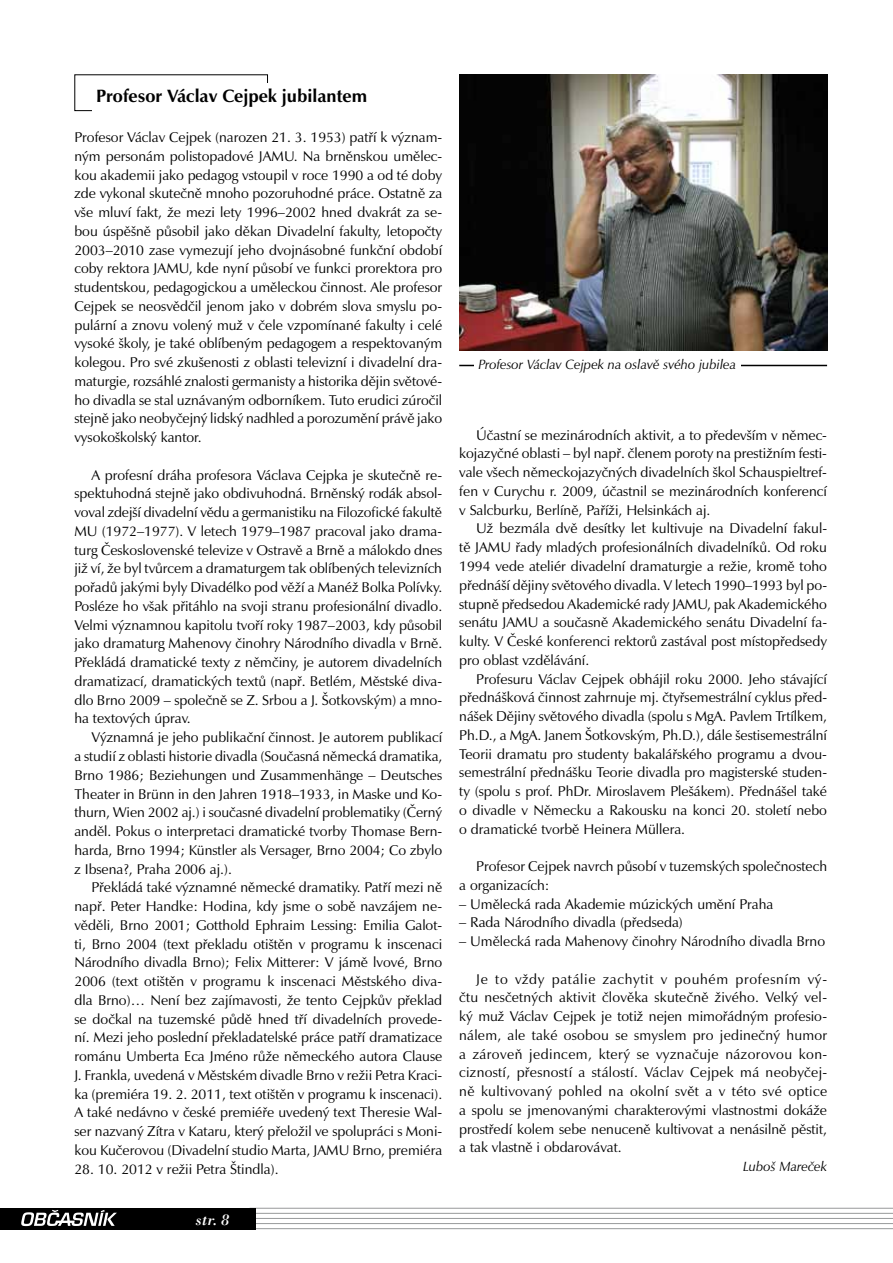
<style>
.page{position:relative;width:893px;height:1263px;background:#fff}
.page>*{position:absolute;margin:0;border:0;box-sizing:border-box;transform-origin:0 0}
.t1{font:700 18px "Zapf Humanist 601 AT";color:#000}
.t2{font:italic 16.5px "Bodoni AT";color:#fff}
.t3{font:14.25px/18.8px "Zapf Humanist 601 AT";color:#000;text-align:justify}
.t4{font:italic 13.5px "Zapf Humanist 601 AT";color:#000}
</style>
<div class="page">
<hr style="left:250px;top:1208px;width:643px;height:1px;background:#9c9e9f">
<hr style="left:250px;top:1213px;width:643px;height:1px;background:#9c9e9f">
<hr style="left:250px;top:1218px;width:643px;height:1px;background:#9c9e9f">
<hr style="left:250px;top:1223px;width:643px;height:1px;background:#9c9e9f">
<hr style="left:250px;top:1228px;width:643px;height:1px;background:#9c9e9f">
<div style="left:0;top:1208px;width:255px;height:21px;background:#000"></div>
<svg style="left:21px;top:1210px;width:96px;height:16px"></svg>
<img style="left:459px;top:74px;width:368px;height:276px">
<hr style="left:459px;top:365px;width:368px;height:1px;background:#000">
<div style="left:474px;top:359px;width:267px;height:19px;background:#fff"></div>
<p class="t1" style="left:96px;top:84px;width:273px">Profesor Václav Cejpek jubilantem</p>
<p class="t3" style="left:74px;top:128px;width:369px">Profesor Václav Cejpek (narozen 21. 3. 1953) patří k význam&shy;ným personám polistopadové JAMU. Na brněnskou umělec&shy;kou akademii jako pedagog vstoupil v roce 1990 a od té doby zde vykonal skutečně mnoho pozoruhodné práce. Ostatně za vše mluví fakt, že mezi lety 1996–2002 hned dvakrát za se&shy;bou úspěšně působil jako děkan Divadelní fakulty, letopočty 2003–2010 zase vymezují jeho dvojnásobné funkční období coby rektora JAMU, kde nyní působí ve funkci prorektora pro studentskou, pedagogickou a uměleckou činnost. Ale profesor Cejpek se neosvědčil jenom jako v dobrém slova smyslu po&shy;pulární a znovu volený muž v čele vzpomínané fakulty i celé vysoké školy, je také oblíbeným pedagogem a respektovaným kolegou. Pro své zkušenosti z oblasti televizní i divadelní dra&shy;maturgie, rozsáhlé znalosti germanisty a historika dějin světové&shy;ho divadla se stal uznávaným odborníkem. Tuto erudici zúročil stejně jako neobyčejný lidský nadhled a porozumění právě jako vysokoškolský kantor.</p>
<p class="t3" style="left:74px;top:465px;width:369px;text-indent:17px">A profesní dráha profesora Václava Cejpka je skutečně re&shy;spektuhodná stejně jako obdivuhodná. Brněnský rodák absol&shy;voval zdejší divadelní vědu a germanistiku na Filozofické fakultě MU (1972–1977). V letech 1979–1987 pracoval jako drama&shy;turg Československé televize v Ostravě a Brně a málokdo dnes již ví, že byl tvůrcem a dramaturgem tak oblíbených televizních pořadů jakými byly Divadélko pod věží a Manéž Bolka Polívky.<br>Posléze ho však přitáhlo na svoji stranu profesionální divadlo.<br>Velmi významnou kapitolu tvoří roky 1987–2003, kdy působil jako dramaturg Mahenovy činohry Národního divadla v Brně.<br>Překládá dramatické texty z němčiny, je autorem divadelních dramatizací, dramatických textů (např. Betlém, Městské diva&shy;dlo Brno 2009 – společně se Z. Srbou a J. Šotkovským) a mno&shy;ha textových úprav.</p>
<p class="t3" style="left:74px;top:728px;width:369px;text-indent:17px">Významná je jeho publikační činnost. Je autorem publikací a studií z oblasti historie divadla (Současná německá dramatika, Brno 1986; Beziehungen und Zusammenhänge – Deutsches Theater in Brünn in den Jahren 1918–1933, in Maske und Ko&shy;thurn, Wien 2002 aj.) i současné divadelní problematiky (Černý anděl. Pokus o interpretaci dramatické tvorby Thomase Bern&shy;harda, Brno 1994; Künstler als Versager, Brno 2004; Co zbylo z Ibsena?, Praha 2006 aj.).</p>
<p class="t3" style="left:74px;top:878px;width:369px;text-indent:17px">Překládá také významné německé dramatiky. Patří mezi ně např. Peter Handke: Hodina, kdy jsme o sobě navzájem ne&shy;věděli, Brno 2001; Gotthold Ephraim Lessing: Emilia Galot&shy;ti, Brno 2004 (text překladu otištěn v programu k inscenaci Národního divadla Brno); Felix Mitterer: V jámě lvové, Brno 2006 (text otištěn v programu k inscenaci Městského diva&shy;dla Brno)… Není bez zajímavosti, že tento Cejpkův překlad se dočkal na tuzemské půdě hned tří divadelních provede&shy;ní. Mezi jeho poslední překladatelské práce patří dramatizace románu Umberta Eca Jméno růže německého autora Clause J. Frankla, uvedená v Městském divadle Brno v režii Petra Kraci&shy;ka (premiéra 19. 2. 2011, text otištěn v programu k inscenaci).<br>A také nedávno v české premiéře uvedený text Theresie Wal&shy;ser nazvaný Zítra v Kataru, který přeložil ve spolupráci s Moni&shy;kou Kučerovou (Divadelní studio Marta, JAMU Brno, premiéra</p>
<p class="t3" style="left:74px;top:1159px;width:206px">28. 10. 2012 v režii Petra Štindla).</p>
<p class="t2" style="left:195px;top:1209px;width:36px">str. 8</p>
<p class="t4" style="left:479px;top:356px;width:259px">Profesor Václav Cejpek na oslavě svého jubilea</p>
<p class="t3" style="left:459px;top:425px;width:369px;text-indent:17px">Účastní se mezinárodních aktivit, a to především v němec&shy;kojazyčné oblasti – byl např. členem poroty na prestižním festi&shy;vale všech německojazyčných divadelních škol Schauspieltref&shy;fen v Curychu r. 2009, účastnil se mezinárodních konferencí v Salcburku, Berlíně, Paříži, Helsinkách aj.</p>
<p class="t3" style="left:459px;top:519px;width:369px;text-indent:17px">Už bezmála dvě desítky let kultivuje na Divadelní fakul&shy;tě JAMU řady mladých profesionálních divadelníků. Od roku 1994 vede ateliér divadelní dramaturgie a režie, kromě toho přednáší dějiny světového divadla. V letech 1990–1993 byl po&shy;stupně předsedou Akademické rady JAMU, pak Akademického senátu JAMU a současně Akademického senátu Divadelní fa&shy;kulty. V České konferenci rektorů zastával post místopředsedy pro oblast vzdělávání.</p>
<p class="t3" style="left:459px;top:669px;width:369px;text-indent:17px">Profesuru Václav Cejpek obhájil roku 2000. Jeho stávající přednášková činnost zahrnuje mj. čtyřsemestrální cyklus před&shy;nášek Dějiny světového divadla (spolu s MgA. Pavlem Trtílkem, Ph.D., a MgA. Janem Šotkovským, Ph.D.), dále šestisemestrální Teorii dramatu pro studenty bakalářského programu a dvou&shy;semestrální přednášku Teorie divadla pro magisterské studen&shy;ty (spolu s prof. PhDr. Miroslavem Plešákem). Přednášel také o divadle v Německu a Rakousku na konci 20. století nebo o dramatické tvorbě Heinera Müllera.</p>
<p class="t3" style="left:459px;top:857px;width:369px;text-indent:17px">Profesor Cejpek navrch působí v tuzemských společnostech a organizacích:</p>
<p class="t3" style="left:459px;top:894px;width:316px">– Umělecká rada Akademie múzických umění Praha</p>
<p class="t3" style="left:459px;top:913px;width:225px">– Rada Národního divadla (předseda)</p>
<p class="t3" style="left:459px;top:932px;width:367px">– Umělecká rada Mahenovy činohry Národního divadla Brno</p>
<p class="t3" style="left:459px;top:969px;width:369px;text-indent:17px">Je to vždy patálie zachytit v pouhém profesním vý&shy;čtu nesčetných aktivit člověka skutečně živého. Velký vel&shy;ký muž Václav Cejpek je totiž nejen mimořádným profesio&shy;nálem, ale také osobou se smyslem pro jedinečný humor a zároveň jedincem, který se vyznačuje názorovou kon&shy;cizností, přesností a stálostí. Václav Cejpek má neobyčej&shy;ně kultivovaný pohled na okolní svět a v této své optice a spolu se jmenovanými charakterovými vlastnostmi dokáže prostředí kolem sebe nenuceně kultivovat a nenásilně pěstit, a tak vlastně i obdarovávat.</p>
<p class="t4" style="left:743px;top:1158px;width:86px">Luboš Mareček</p>
</div>
